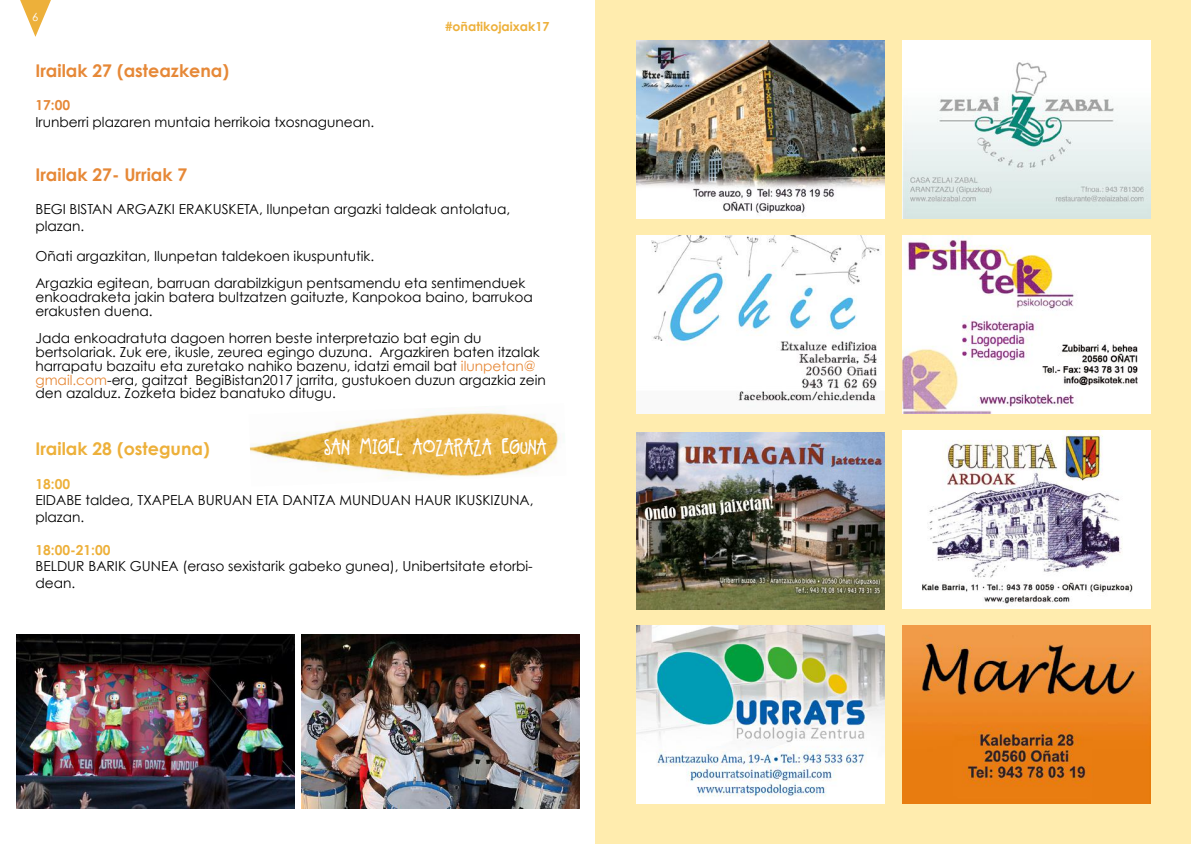
<style>
.page{position:relative;width:1191px;height:844px;background:#fff}
.page>*{position:absolute;margin:0;border:0;box-sizing:border-box;transform-origin:0 0}
.t1{font:20px "A Little Pot";color:#fefdfe}
.t2{font:700 17.5px "Century Gothic";color:#e68837}
.t3{font:700 17.5px "Century Gothic";color:#edb03a}
.t4{font:13.75px/13.8px "Century Gothic";color:#000}
.t5{font:700 13.75px "Century Gothic";color:#edb03a}
.t6{font:700 13.75px "Century Gothic";color:#e68837}
.t7{font:700 12.5px "Century Gothic";color:#edb03a}
.t8{font:11.25px "Century Gothic";color:#fefdfe}
.s1{color:#e68837}
</style>
<div class="page">
<img style="left:250px;top:408px;width:310px;height:69px">
<div style="left:596px;top:0;width:595px;height:843px;background:#ffecae"></div>
<img style="left:636px;top:41px;width:248px;height:177px">
<img style="left:636px;top:236px;width:248px;height:177px">
<img style="left:902px;top:41px;width:248px;height:177px">
<img style="left:902px;top:236px;width:248px;height:177px">
<img style="left:902px;top:431px;width:248px;height:177px">
<img style="left:902px;top:625px;width:248px;height:178px">
<img style="left:636px;top:432px;width:248px;height:177px">
<img style="left:636px;top:625px;width:248px;height:178px">
<svg style="left:20px;top:0;width:31px;height:37px"></svg>
<img style="left:16px;top:634px;width:278px;height:174px">
<img style="left:301px;top:634px;width:278px;height:174px">
<p class="t8" style="left:32px;top:10px;width:8px">6</p>
<p class="t7" style="left:445px;top:18px;width:106px">#oñatikojaixak17</p>
<p class="t2" style="left:35px;top:60px;width:195px">Irailak 27 (asteazkena)</p>
<p class="t6" style="left:35px;top:97px;width:36px">17:00</p>
<p class="t4" style="left:35px;top:115px;width:340px">Irunberri plazaren muntaia herrikoia txosnagunean.</p>
<p class="t2" style="left:35px;top:164px;width:153px">Irailak 27- Urriak 7</p>
<p class="t4" style="left:35px;top:200px;width:476px;line-height:16.5px">BEGI BISTAN ARGAZKI ERAKUSKETA, Ilunpetan argazki taldeak antolatua, plazan.</p>
<p class="t4" style="left:35px;top:242px;width:491px;line-height:27.5px">Oñati argazkitan, Ilunpetan taldekoen ikuspuntutik.<br>Argazkia egitean, barruan darabilzkigun pentsamendu eta sentimenduek</p>
<p class="t4" style="left:35px;top:290px;width:499px">enkoadraketa jakin batera bultzatzen gaituzte, Kanpokoa baino, barrukoa erakusten duena.</p>
<p class="t4" style="left:35px;top:331px;width:512px">Jada enkoadratuta dagoen horren beste interpretazio bat egin du bertsolariak. Zuk ere, ikusle, zeurea egingo duzuna. Argazkiren baten itzalak harrapatu bazaitu eta zuretako nahiko bazenu, idatzi email bat <span class="s1">ilunpetan@ gmail.com</span>-era, gaitzat BegiBistan2017 jarrita, gustukoen duzun argazkia zein den azalduz. Zozketa bidez banatuko ditugu.</p>
<p class="t3" style="left:35px;top:438px;width:176px">Irailak 28 (osteguna)</p>
<h1 class="t1" style="left:324px;top:437px;width:224px">SAN MIGEL AOZARAZA EGUNA</h1>
<p class="t5" style="left:35px;top:474px;width:36px">18:00</p>
<p class="t4" style="left:35px;top:491px;width:499px;line-height:16.5px">EIDABE taldea, TXAPELA BURUAN ETA DANTZA MUNDUAN HAUR IKUSKIZUNA, plazan.</p>
<p class="t5" style="left:35px;top:540px;width:77px">18:00-21:00</p>
<p class="t4" style="left:35px;top:557px;width:499px;line-height:16.5px">BELDUR BARIK GUNEA (eraso sexistarik gabeko gunea), Unibertsitate etorbi&shy;dean.</p>
</div>
